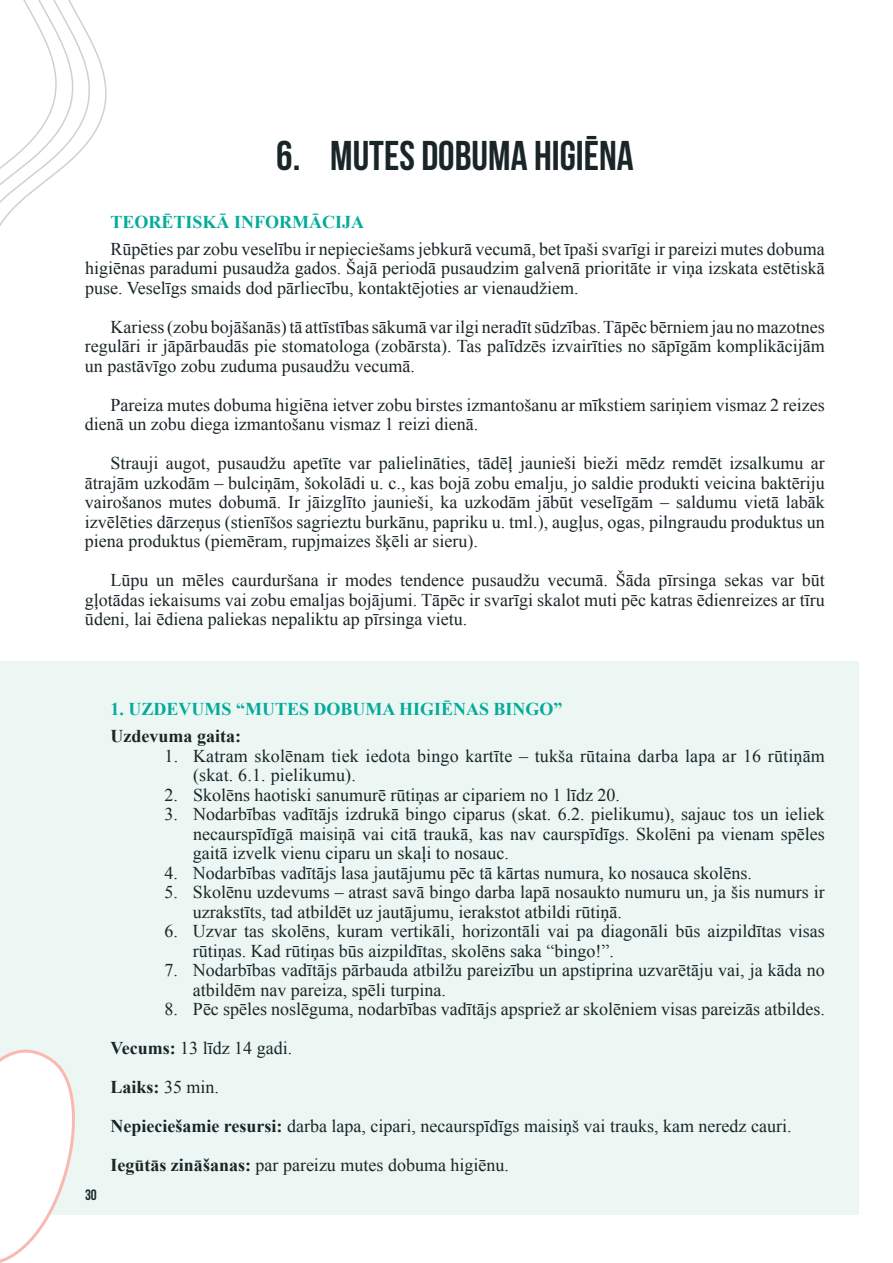
<style>
.page{position:relative;width:893px;height:1263px;background:#fff}
.page>*{position:absolute;margin:0;border:0;box-sizing:border-box;transform-origin:0 0}
.t1{font:41.55px "Bebas Neue";color:#192527}
.t2{font:18px/19.5px "Times New Roman";color:#192527}
.t3{font:700 18px "Times New Roman";color:#04ab9a}
.t4{font:700 18px "Times New Roman";color:#192527}
.t5{font:15px "Bebas Neue";color:#192527}
.s1{font-weight:700}
</style>
<div class="page">
<div style="left:0;top:662px;width:859px;height:553px;background:#ecf7f4"></div>
<svg style="left:0;top:0;width:107px;height:226px"></svg>
<svg style="left:0;top:1049px;width:75px;height:214px"></svg>
<h1 class="t1" style="left:276px;top:133px;width:359px">6. MUTES DOBUMA HIGIĒNA</h1>
<p class="t3" style="left:111px;top:209px;width:255px">TEORĒTISKĀ INFORMĀCIJA</p>
<p class="t2" style="left:85px;top:238px;width:741px;text-align:justify;text-indent:26px">Rūpēties par zobu veselību ir nepieciešams jebkurā vecumā, bet īpaši svarīgi ir pareizi mutes dobuma higiēnas paradumi pusaudža gados. Šajā periodā pusaudzim galvenā prioritāte ir viņa izskata estētiskā puse. Veselīgs smaids dod pārliecību, kontaktējoties ar vienaudžiem.</p>
<p class="t2" style="left:85px;top:316px;width:741px;text-align:justify;text-indent:26px">Kariess(zobu bojāšanās)tā attīstībassākumā varilgi neradītsūdzības.Tāpēc bērniemjau nomazotnes regulāri ir jāpārbaudās pie stomatologa (zobārsta). Tas palīdzēs izvairīties no sāpīgām komplikācijām un pastāvīgo zobu zuduma pusaudžu vecumā.</p>
<p class="t2" style="left:85px;top:394px;width:741px;text-indent:26px">Pareiza mutes dobuma higiēna ietver zobu birstes izmantošanu ar mīkstiem sariņiem vismaz 2 reizes dienā un zobu diega izmantošanu vismaz 1 reizi dienā.</p>
<p class="t2" style="left:85px;top:453px;width:741px;text-align:justify;text-indent:26px">Strauji augot, pusaudžu apetīte var palielināties, tādēļ jaunieši bieži mēdz remdēt izsalkumu ar ātrajām uzkodām – bulciņām, šokolādi u. c., kas bojā zobu emalju, jo saldie produkti veicina baktēriju vairošanos mutes dobumā. Ir jāizglīto jaunieši, ka uzkodām jābūt veselīgām – saldumu vietā labāk izvēlēties dārzeņus (stienīšos sagrieztu burkānu, papriku u. tml.), augļus, ogas, pilngraudu produktus un piena produktus (piemēram, rupjmaizes šķēli ar sieru).</p>
<p class="t2" style="left:85px;top:570px;width:741px;text-align:justify;text-indent:25px">Lūpu un mēles caurduršana ir modes tendence pusaudžu vecumā. Šāda pīrsinga sekas var būt gļotādas iekaisums vai zobu emaljas bojājumi. Tāpēc ir svarīgi skalot muti pēc katras ēdienreizes ar tīru ūdeni, lai ēdiena paliekas nepaliktu ap pīrsinga vietu.</p>
<p class="t5" style="left:85px;top:1187px;width:13px">30</p>
<p class="t3" style="left:110px;top:697px;width:454px">1. UZDEVUMS “MUTES DOBUMA HIGIĒNAS BINGO”</p>
<p class="t4" style="left:110px;top:724px;width:132px">Uzdevuma gaita:</p>
<p class="t2" style="left:193px;top:745px;width:633px;text-indent:-29px">1. Katram skolēnam tiek iedota bingo kartīte – tukša rūtaina darba lapa ar 16 rūtiņām (skat. 6.1. pielikumu).</p>
<p class="t2" style="left:165px;top:784px;width:457px">2. Skolēns haotiski sanumurē rūtiņas ar cipariem no 1 līdz 20.</p>
<p class="t2" style="left:193px;top:804px;width:633px;text-align:justify;text-indent:-28px">3. Nodarbības vadītājs izdrukā bingo ciparus (skat. 6.2. pielikumu), sajauc tos un ieliek necaurspīdīgā maisiņā vai citā traukā, kas nav caurspīdīgs. Skolēni pa vienam spēles gaitā izvelk vienu ciparu un skaļi to nosauc.</p>
<p class="t2" style="left:164px;top:862px;width:589px">4. Nodarbības vadītājs lasa jautājumu pēc tā kārtas numura, ko nosauca skolēns.</p>
<p class="t2" style="left:193px;top:882px;width:633px;text-indent:-28px">5. Skolēnu uzdevums – atrast savā bingo darba lapā nosaukto numuru un, ja šis numurs ir uzrakstīts, tad atbildēt uz jautājumu, ierakstot atbildi rūtiņā.</p>
<p class="t2" style="left:193px;top:921px;width:633px;text-indent:-29px">6. Uzvar tas skolēns, kuram vertikāli, horizontāli vai pa diagonāli būs aizpildītas visas rūtiņas. Kad rūtiņas būs aizpildītas, skolēns saka “bingo!”.</p>
<p class="t2" style="left:193px;top:960px;width:633px;text-indent:-28px">7. Nodarbības vadītājs pārbauda atbilžu pareizību un apstiprina uzvarētāju vai, ja kāda no atbildēm nav pareiza, spēli turpina.</p>
<p class="t2" style="left:110px;top:989px;width:716px;line-height:39px;text-indent:54px">8. Pēc spēles noslēguma, nodarbības vadītājs apspriež ar skolēniem visas pareizās atbildes.<br><span class="s1">Vecums:</span> 13 līdz 14 gadi.<br><span class="s1">Laiks:</span> 35 min.<br><span class="s1">Nepieciešamie resursi:</span> darba lapa, cipari, necaurspīdīgs maisiņš vai trauks, kam neredz cauri.<br><span class="s1">Iegūtās zināšanas:</span> par pareizu mutes dobuma higiēnu.</p>
</div>
